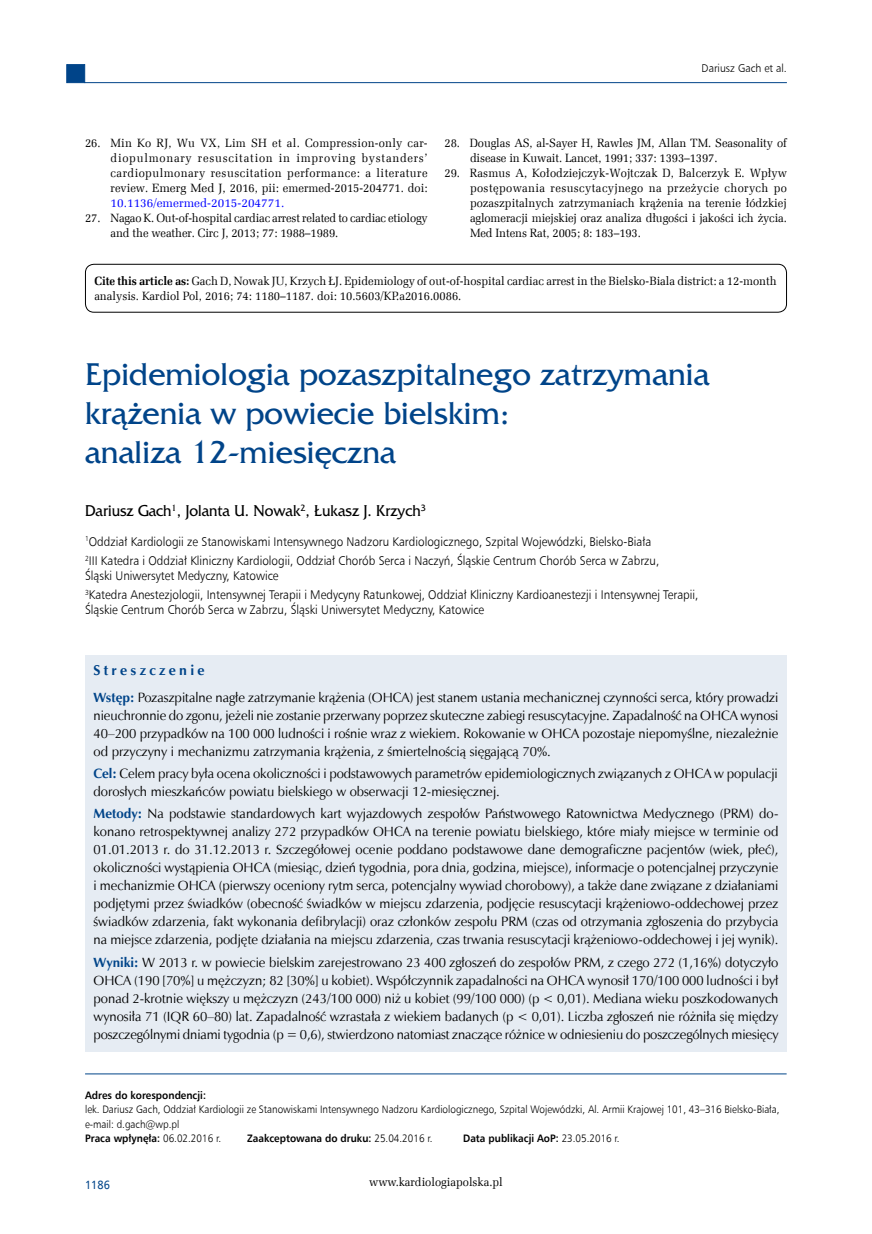
<style>
.page{position:relative;width:872px;height:1234px;background:#fff}
.page>*{position:absolute;margin:0;border:0;box-sizing:border-box;transform-origin:0 0}
.t1{font:33px/39px "France";color:#004489}
.t2{font:16.5px "France";color:#000;scale:.94 1}
.t3{font:700 14.25px "Zapf Humnst EU";letter-spacing:.23em;color:#004489}
.t4{font:13.5px/18px "Zapf Humnst EU";color:#000;text-align:justify}
.t5{font:12.6px/19.2px "Humnst 777 Lt EU";color:#000;scale:.93 1}
.t6{font:12px/15px "Zapf Ellipt EU";letter-spacing:-.01em;color:#000;scale:.95 1}
.t7{font:12px "Zapf Ellipt EU";color:#00f}
.t8{font:12px "Humnst 777 EU";color:#004489;scale:.9 1}
.t9{font:11.25px "Humnst 777 Lt EU";color:#000;scale:.95 1}
.t10{font:10.8px/14.2px "Humnst 777 Lt EU";color:#000;scale:.92 1}
.t11{font:700 10.8px "Humnst 777 EU";color:#000;scale:.92 1}
.s1{font-weight:700}
.s2{font-weight:700;color:#004489}
.s3{font-family:"Humnst 777 Lt EU";font-weight:400}
</style>
<div class="page">
<hr style="left:85px;top:82px;width:702px;height:1px;background:#004489">
<div style="left:66px;top:64px;width:19px;height:19px;background:#004489;border:1px solid #004489"></div>
<div style="left:85px;top:264px;width:702px;height:48px;border:1px solid #000;border-radius:9px"></div>
<div style="left:85px;top:655px;width:702px;height:396px;background:#e6ecf3"></div>
<hr style="left:85px;top:1073px;width:701px;height:1px;background:#004489">
<p class="t9" style="left:701px;top:61px;width:91px">Dariusz Gach et al.</p>
<p class="t6" style="left:111px;top:135px;width:335px;text-align:justify;text-indent:-26px">26. Min Ko RJ, Wu VX, Lim SH et al. Compression-only car&shy;diopulmonary resuscitation in improving bystanders’ cardiopulmonary resuscitation performance: a literature review. Emerg Med J, 2016, pii: emermed-2015-204771. doi:</p>
<p class="t7" style="left:111px;top:195px;width:175px">10.1136/emermed-2015-204771.</p>
<p class="t6" style="left:111px;top:210px;width:335px;text-indent:-26px">27. Nagao K. Out-of-hospital cardiac arrest related to cardiac etiology and the weather. Circ J, 2013; 77: 1988–1989.</p>
<p class="t6" style="left:470px;top:135px;width:335px;text-indent:-26px">28. Douglas AS, al-Sayer H, Rawles JM, Allan TM. Seasonality of disease in Kuwait. Lancet, 1991; 337: 1393–1397.</p>
<p class="t6" style="left:470px;top:165px;width:335px;text-align:justify;text-indent:-26px">29. Rasmus A, Kołodziejczyk-Wojtczak D, Balcerzyk E. Wpływ postępowania resuscytacyjnego na przeżycie chorych po pozaszpitalnych zatrzymaniach krążenia na terenie łódzkiej aglomeracji miejskiej oraz analiza długości i jakości ich życia.<br>Med Intens Rat, 2005; 8: 183–193.</p>
<p class="t6" style="left:94px;top:274px;width:719px"><span class="s1">Cite this article as:</span> Gach D, Nowak JU, Krzych ŁJ. Epidemiology of out-of-hospital cardiac arrest in the Bielsko-Biala district: a 12-month analysis. Kardiol Pol, 2016; 74: 1180–1187. doi: 10.5603/KP.a2016.0086.</p>
<h1 class="t1" style="left:85px;top:355px;width:626px">Epidemiologia pozaszpitalnego zatrzymania krążenia w powiecie bielskim:<br>analiza 12-miesięczna</h1>
<p class="t2" style="left:85px;top:502px;width:364px">Dariusz Gach<sup>1</sup>, Jolanta U. Nowak<sup>2</sup>, Łukasz J. Krzych<sup>3</sup></p>
<p class="t5" style="left:85px;top:531px;width:619px"><sup>1</sup>Oddział Kardiologii ze Stanowiskami Intensywnego Nadzoru Kardiologicznego, Szpital Wojewódzki, Bielsko-Biała<br><sup>2</sup>III Katedra i Oddział Kliniczny Kardiologii, Oddział Chorób Serca i Naczyń, Śląskie Centrum Chorób Serca w Zabrzu,</p>
<p class="t5" style="left:85px;top:565px;width:661px">Śląski Uniwersytet Medyczny, Katowice<br><sup>3</sup>Katedra Anestezjologii, Intensywnej Terapii i Medycyny Ratunkowej, Oddział Kliniczny Kardioanestezji i Intensywnej Terapii,</p>
<p class="t5" style="left:85px;top:599px;width:431px">Śląskie Centrum Chorób Serca w Zabrzu, Śląski Uniwersytet Medyczny, Katowice</p>
<p class="t3" style="left:94px;top:660px;width:112px">Streszczenie</p>
<p class="t4" style="left:94px;top:687px;width:686px"><span class="s2">Wstęp:</span> Pozaszpitalne nagłe zatrzymanie krążenia (OHCA) jest stanem ustania mechanicznej czynności serca, który prowadzi nieuchronnie do zgonu, jeżeli nie zostanie przerwany poprzez skuteczne zabiegi resuscytacyjne. Zapadalność na OHCA wynosi 40–200 przypadków na 100 000 ludności i rośnie wraz z wiekiem. Rokowanie w OHCA pozostaje niepomyślne, niezależnie od przyczyny i mechanizmu zatrzymania krążenia, z śmiertelnością sięgającą 70%.</p>
<p class="t4" style="left:94px;top:764px;width:686px"><span class="s2">Cel:</span> Celem pracy była ocena okoliczności i podstawowych parametrów epidemiologicznych związanych z OHCA w populacji dorosłych mieszkańców powiatu bielskiego w obserwacji 12-miesięcznej.</p>
<p class="t4" style="left:94px;top:804px;width:686px"><span class="s2">Metody:</span> Na podstawie standardowych kart wyjazdowych zespołów Państwowego Ratownictwa Medycznego (PRM) do&shy;konano retrospektywnej analizy 272 przypadków OHCA na terenie powiatu bielskiego, które miały miejsce w terminie od 01.01.2013 r. do 31.12.2013 r. Szczegółowej ocenie poddano podstawowe dane demograficzne pacjentów (wiek, płeć), okoliczności wystąpienia OHCA (miesiąc, dzień tygodnia, pora dnia, godzina, miejsce), informacje o potencjalnej przyczynie i mechanizmie OHCA (pierwszy oceniony rytm serca, potencjalny wywiad chorobowy), a także dane związane z działaniami podjętymi przez świadków (obecność świadków w miejscu zdarzenia, podjęcie resuscytacji krążeniowo-oddechowej przez świadków zdarzenia, fakt wykonania defibrylacji) oraz członków zespołu PRM (czas od otrzymania zgłoszenia do przybycia na miejsce zdarzenia, podjęte działania na miejscu zdarzenia, czas trwania resuscytacji krążeniowo-oddechowej i jej wynik).</p>
<p class="t4" style="left:94px;top:952px;width:686px"><span class="s2">Wyniki:</span> W 2013 r. w powiecie bielskim zarejestrowano 23 400 zgłoszeń do zespołów PRM, z czego 272 (1,16%) dotyczyło OHCA (190 [70%] u mężczyzn; 82 [30%] u kobiet). Współczynnik zapadalności na OHCA wynosił 170/100 000 ludności i był ponad 2-krotnie większy u mężczyzn (243/100 000) niż u kobiet (99/100 000) (p &lt; 0,01). Mediana wieku poszkodowanych wynosiła 71 (IQR 60–80) lat. Zapadalność wzrastała z wiekiem badanych (p &lt; 0,01). Liczba zgłoszeń nie różniła się między poszczególnymi dniami tygodnia (p = 0,6), stwierdzono natomiast znaczące różnice w odniesieniu do poszczególnych miesięcy</p>
<p class="t11" style="left:85px;top:1088px;width:133px">Adres do korespondencji:</p>
<p class="t10" style="left:85px;top:1101px;width:756px">lek. Dariusz Gach, Oddział Kardiologii ze Stanowiskami Intensywnego Nadzoru Kardiologicznego, Szpital Wojewódzki, Al. Armii Krajowej 101, 43–316 Bielsko-Biała, e-mail: d.gach@wp.pl</p>
<p class="t11" style="left:85px;top:1130px;width:149px">Praca wpłynęła: <span class="s3">06.02.2016 r.</span></p>
<p class="t11" style="left:247px;top:1130px;width:203px">Zaakceptowana do druku: <span class="s3">25.04.2016 r.</span></p>
<p class="t11" style="left:463px;top:1130px;width:172px">Data publikacji AoP: <span class="s3">23.05.2016 r.</span></p>
<p class="t8" style="left:85px;top:1176px;width:29px">1186</p>
<p class="t6" style="left:369px;top:1173px;width:142px">www.kardiologiapolska.pl</p>
</div>
